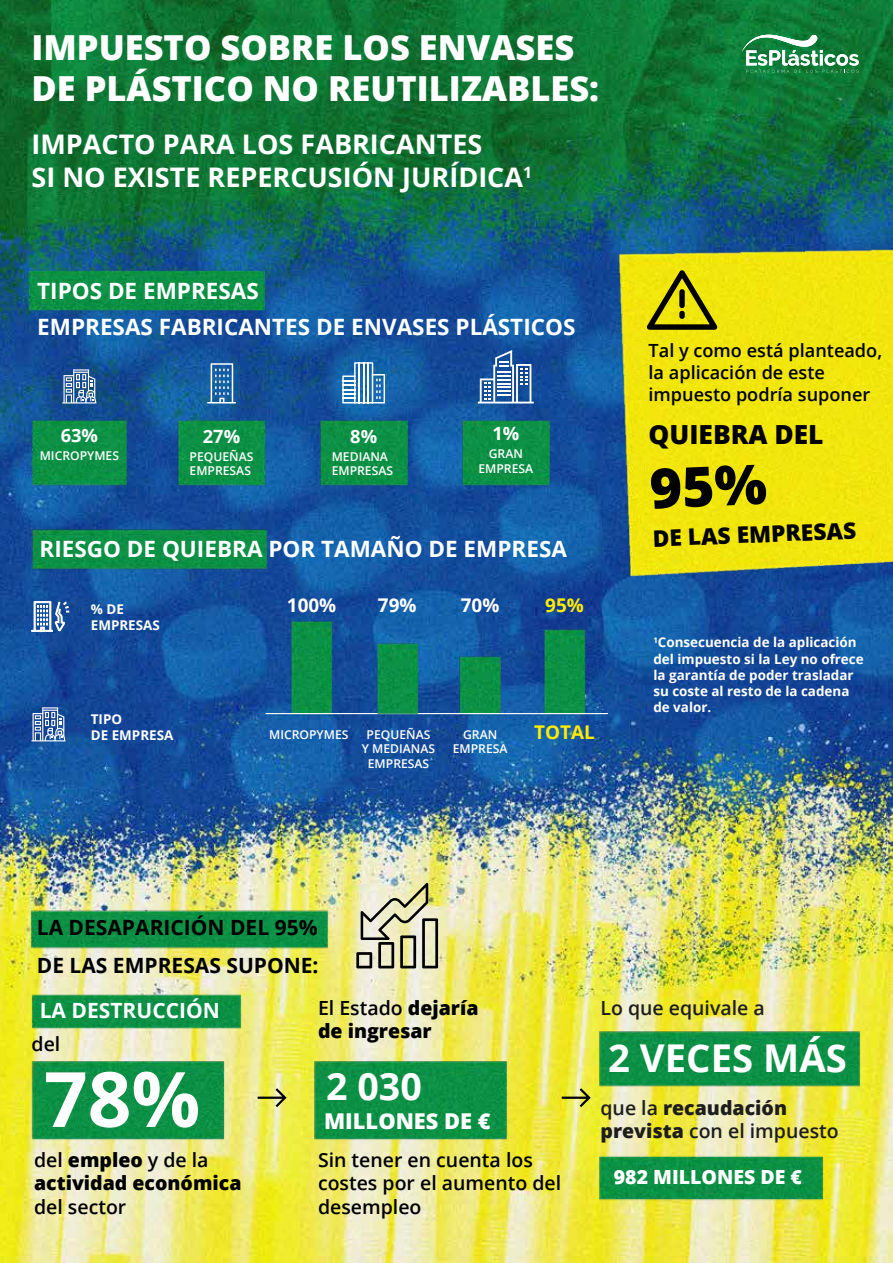
<style>
.page{position:relative;width:893px;height:1263px;background:#fff}
.page>*{position:absolute;margin:0;border:0;box-sizing:border-box;transform-origin:0 0}
.t1{font:700 76.5px "Open Sans";color:#fff}
.t2{font:700 38.4px "Open Sans";color:#fff}
.t3{font:700 37.65px "Open Sans";color:#fff}
.t4{font:800 34.5px/41.4px "Open Sans";color:#fff}
.t5{font:700 27px/32.4px "Open Sans";color:#fff}
.t6{font:800 26.25px "Open Sans";color:#000}
.t7{font:800 22.8px "Open Sans";color:#000}
.t8{font:700 22.5px/36px "Open Sans";color:#fff}
.t9{font:800 21.9px "Open Sans";color:#fff}
.t10{font:700 21px/37.5px "Open Sans";color:#000}
.t11{font:700 21px "Open Sans";color:#fdfffe}
.t12{font:600 19.5px/23.4px "Open Sans";color:#000}
.t13{font:800 19.5px/23.4px "Open Sans";color:#1d1d1b}
.t14{font:800 19.5px/23.4px "Open Sans";color:#000}
.t15{font:800 19.5px/23.4px "Open Sans";color:#000}
.t16{font:600 19.5px "Open Sans";color:#1d1d1b}
.t17{font:800 19.5px "Open Sans";color:#fff}
.t18{font:700 18.9px "Open Sans";color:#fff}
.t19{font:700 18.9px "Open Sans";color:#ffec00}
.t20{font:700 18.3px "Open Sans";color:#fff}
.t21{font:600 18.15px/21.8px "Open Sans";color:#000}
.t22{font:700 13.35px/16px "Open Sans";color:#fff}
.t23{font:600 12.15px/14.5px "Open Sans";color:#fff;text-align:center}
.s1{font-weight:600}
</style>
<div class="page">
<img style="left:0;top:0;width:893px;height:1263px">
<img style="left:237px;top:567px;width:149px;height:201px">
<img style="left:490px;top:576px;width:149px;height:192px">
<img style="left:471px;top:603px;width:83px;height:165px">
<img style="left:0;top:217px;width:319px;height:147px">
<img style="left:0;top:366px;width:124px;height:110px">
<svg style="left:207px;top:363px;width:29px;height:3px"></svg>
<img style="left:124px;top:366px;width:142px;height:110px">
<svg style="left:342px;top:362px;width:43px;height:4px"></svg>
<img style="left:266px;top:366px;width:142px;height:173px">
<svg style="left:478px;top:350px;width:56px;height:16px"></svg>
<img style="left:408px;top:366px;width:158px;height:173px">
<img style="left:566px;top:196px;width:327px;height:433px">
<img style="left:0;top:476px;width:320px;height:146px">
<img style="left:0;top:1081px;width:261px;height:112px">
<img style="left:546px;top:977px;width:347px;height:162px">
<hr style="left:266px;top:713px;width:342px;height:1px;background:#fff">
<img style="left:323px;top:590px;width:148px;height:178px">
<svg style="left:647px;top:270px;width:70px;height:60px;background:#b3ab08"></svg>
<div style="left:679px;top:289px;width:6px;height:19px;background:#000;border-radius:3px"></div>
<div style="left:679px;top:311px;width:6px;height:8px;background:#000;border-radius:3px"></div>
<svg style="left:257px;top:1087px;width:4px;height:21px"></svg>
<img style="left:546px;top:1102px;width:331px;height:151px">
<img style="left:0;top:857px;width:381px;height:144px">
<svg style="left:356px;top:883px;width:82px;height:85px;background:#bbba9a"></svg>
<svg style="left:742px;top:34px;width:117px;height:39px"></svg>
<img style="left:0;top:940px;width:294px;height:141px">
<svg style="left:561px;top:1087px;width:30px;height:21px"></svg>
<img style="left:261px;top:1007px;width:300px;height:186px">
<svg style="left:31px;top:601px;width:38px;height:30px"></svg>
<svg style="left:31px;top:707px;width:35px;height:34px"></svg>
<div style="left:650px;top:464px;width:117px;height:45px;background:#f1e60c"></div>
<h3 class="t4" style="left:32px;top:25px;width:569px">IMPUESTO SOBRE LOS ENVASES<br>DE PLÁSTICO NO REUTILIZABLES:</h3>
<h3 class="t5" style="left:32px;top:128px;width:502px">IMPACTO PARA LOS FABRICANTES<br>SI NO EXISTE REPERCUSIÓN JURÍDICA<sup>1</sup></h3>
<h3 class="t8" style="left:37px;top:272px;width:540px">TIPOS DE EMPRESAS<br>EMPRESAS FABRICANTES DE ENVASES PLÁSTICOS</h3>
<h3 class="t20" style="left:61px;top:423px;width:39px">63%</h3>
<p class="t23" style="left:40px;top:448px;width:81px">MICROPYMES</p>
<h3 class="t20" style="left:203px;top:423px;width:39px">27%</h3>
<p class="t23" style="left:190px;top:449px;width:65px;text-align:left">PEQUEÑAS<br>EMPRESAS</p>
<h3 class="t20" style="left:350px;top:423px;width:28px">8%</h3>
<p class="t23" style="left:332px;top:449px;width:63px;text-align:left">MEDIANA<br>EMPRESAS</p>
<h3 class="t20" style="left:492px;top:420px;width:28px">1%</h3>
<p class="t23" style="left:478px;top:446px;width:56px">GRAN<br>EMPRESA</p>
<h3 class="t8" style="left:40px;top:531px;width:529px">RIESGO DE QUIEBRA POR TAMAÑO DE EMPRESA</h3>
<p class="t22" style="left:91px;top:600px;width:71px">% DE<br>EMPRESAS</p>
<p class="t22" style="left:91px;top:711px;width:84px">TIPO<br>DE EMPRESA</p>
<h3 class="t18" style="left:287px;top:592px;width:51px">100%</h3>
<h3 class="t18" style="left:378px;top:592px;width:40px">79%</h3>
<h3 class="t18" style="left:461px;top:592px;width:40px">70%</h3>
<h3 class="t19" style="left:545px;top:592px;width:40px">95%</h3>
<p class="t23" style="left:269px;top:727px;width:81px">MICROPYMES</p>
<p class="t23" style="left:362px;top:727px;width:75px">PEQUEÑAS<br>Y MEDIANAS<br>EMPRESAS</p>
<p class="t23" style="left:453px;top:727px;width:56px">GRAN<br>EMPRESA</p>
<h3 class="t19" style="left:534px;top:718px;width:62px">TOTAL</h3>
<h3 class="t21" style="left:648px;top:339px;width:235px">Tal y como está planteado, la aplicación de este impuesto podría suponer</h3>
<h3 class="t6" style="left:648px;top:414px;width:177px">QUIEBRA DEL</h3>
<h3 class="t7" style="left:652px;top:520px;width:205px;rotate:-2deg">DE LAS EMPRESAS</h3>
<p class="t22" style="left:653px;top:634px;width:212px"><sup>1</sup>Consecuencia de la aplicación del impuesto si la Ley no ofrece la garantía de poder trasladar su coste al resto de la cadena de valor.</p>
<h3 class="t10" style="left:37px;top:908px;width:283px">LA DESAPARICIÓN DEL 95%<br>DE LAS EMPRESAS SUPONE:</h3>
<h3 class="t11" style="left:40px;top:995px;width:182px">LA DESTRUCCIÓN</h3>
<h3 class="t15" style="left:318px;top:995px;width:162px"><span class="s1">El Estado</span> dejaría de ingresar</h3>
<h3 class="t12" style="left:32px;top:1032px;width:30px">del</h3>
<h1 class="t1" style="left:44px;top:1045px;width:158px">78%</h1>
<h3 class="t14" style="left:34px;top:1147px;width:209px"><span class="s1">del</span> empleo <span class="s1">y de la </span>actividad económica</h3>
<h3 class="t12" style="left:34px;top:1194px;width:94px">del sector</h3>
<h3 class="t3" style="left:326px;top:1059px;width:97px">2 030</h3>
<h3 class="t9" style="left:324px;top:1104px;width:168px">MILLONES DE €</h3>
<h3 class="t12" style="left:318px;top:1147px;width:245px">Sin tener en cuenta los costes por el aumento del desempleo</h3>
<h3 class="t16" style="left:600px;top:994px;width:166px">Lo que equivale a</h3>
<h2 class="t2" style="left:608px;top:1031px;width:240px">2 VECES MÁS</h2>
<h3 class="t13" style="left:600px;top:1095px;width:240px"><span class="s1">que la</span> recaudación prevista <span class="s1">con el impuesto</span></h3>
<h3 class="t17" style="left:614px;top:1162px;width:190px">982 MILLONES DE €</h3>
</div>
